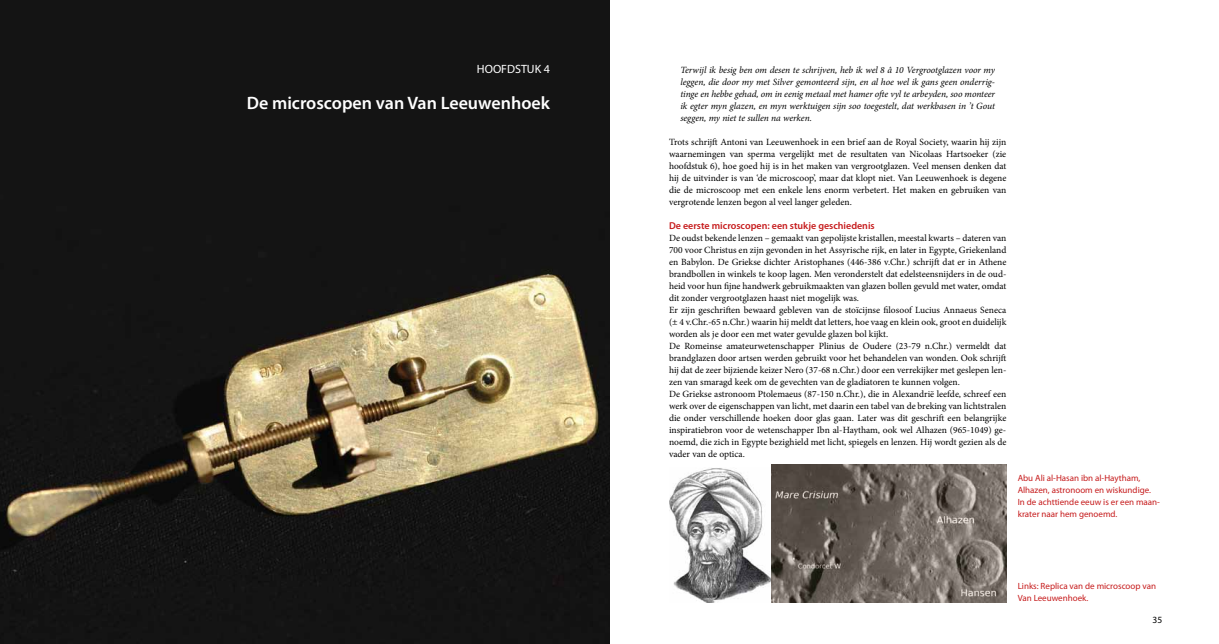
<style>
.page{position:relative;width:1219px;height:644px;background:#fff}
.page>*{position:absolute;margin:0;border:0;box-sizing:border-box;transform-origin:0 0}
.t1{font:600 18px "Myriad Pro";color:#fff}
.t2{font:12px "Myriad Pro";color:#fff}
.t3{font:600 10px "Myriad Pro";color:#c61b1c}
.t4{font:9.5px/12px "Minion Pro";color:#000;text-align:justify}
.t5{font:italic 9.5px/12px "Minion Pro";letter-spacing:-.005em;color:#000;text-align:justify}
.t6{font:9.5px "Myriad Pro";color:#000}
.t7{font:9px/12px "Myriad Pro";color:#c61b1c}
</style>
<div class="page">
<img style="left:0;top:0;width:609px;height:643px">
<img style="left:669px;top:467px;width:103px;height:135px">
<img style="left:772px;top:464px;width:234px;height:138px">
<p class="t2" style="left:477px;top:62px;width:75px">HOOFDSTUK 4</p>
<h1 class="t1" style="left:247px;top:91px;width:305px">De microscopen van Van Leeuwenhoek</h1>
<p class="t5" style="left:680px;top:64px;width:316px">Terwijl ik besig ben om desen te schrijven, heb ik wel 8 â 10 Vergrootglazen voor my leggen, die door my met Silver gemonteerd sijn, en al hoe wel ik gans geen onderrig&shy;tinge en hebbe gehad, om in eenig metaal met hamer ofte vyl te arbeyden, soo monteer ik egter myn glazen, en myn werktuigen sijn soo toegestelt, dat werkbasen in ’t Gout seggen, my niet te sullen na werken.</p>
<p class="t4" style="left:669px;top:136px;width:339px">Trots schrijft Antoni van Leeuwenhoek in een brief aan de Royal Society, waarin hij zijn waarnemingen van sperma vergelijkt met de resultaten van Nicolaas Hartsoeker (zie hoofdstuk 6), hoe goed hij is in het maken van vergrootglazen. Veel mensen denken dat hij de uitvinder is van ‘de microscoop’, maar dat klopt niet. Van Leeuwenhoek is degene die de microscoop met een enkele lens enorm verbetert. Het maken en gebruiken van vergrotende lenzen begon al veel langer geleden.</p>
<p class="t3" style="left:669px;top:219px;width:207px">De eerste microscopen: een stukje geschiedenis</p>
<p class="t4" style="left:669px;top:232px;width:339px;text-align:left">De oudst bekende lenzen – gemaakt van gepolijste kristallen, meestal kwarts – dateren van 700 voor Christus en zijn gevonden in het Assyrische rijk, en later in Egypte, Griekenland en Babylon. De Griekse dichter Aristophanes (446-386 v.Chr.) schrijft dat er in Athene brandbollen in winkels te koop lagen. Men veronderstelt dat edelsteensnijders in de oud&shy;heid voor hun fijne handwerk gebruikmaakten van glazen bollen gevuld met water, omdat dit zonder vergrootglazen haast niet mogelijk was.<br>Er zijn geschriften bewaard gebleven van de stoïcijnse filosoof Lucius Annaeus Seneca (± 4 v.Chr.-65 n.Chr.) waarin hij meldt dat letters, hoe vaag en klein ook, groot en duidelijk worden als je door een met water gevulde glazen bol kijkt.<br>De Romeinse amateurwetenschapper Plinius de Oudere (23-79 n.Chr.) vermeldt dat brandglazen door artsen werden gebruikt voor het behandelen van wonden. Ook schrijft hij dat de zeer bijziende keizer Nero (37-68 n.Chr.) door een verrekijker met geslepen len&shy;zen van smaragd keek om de gevechten van de gladiatoren te kunnen volgen.<br>De Griekse astronoom Ptolemaeus (87-150 n.Chr.), die in Alexandrië leefde, schreef een werk over de eigenschappen van licht, met daarin een tabel van de breking van lichtstralen die onder verschillende hoeken door glas gaan. Later was dit geschrift een belangrijke inspiratiebron voor de wetenschapper Ibn al-Haytham, ook wel Alhazen (965-1049) ge&shy;noemd, die zich in Egypte bezighield met licht, spiegels en lenzen. Hij wordt gezien als de vader van de optica.</p>
<p class="t7" style="left:1018px;top:472px;width:144px">Abu Ali al-Hasan ibn al-Haytham,<br>Alhazen, astronoom en wiskundige.<br>In de achttiende eeuw is er een maan&shy;krater naar hem genoemd.</p>
<p class="t7" style="left:1018px;top:580px;width:140px">Links: Replica van de microscoop van<br>Van Leeuwenhoek.</p>
<p class="t6" style="left:1152px;top:613px;width:11px">35</p>
</div>
